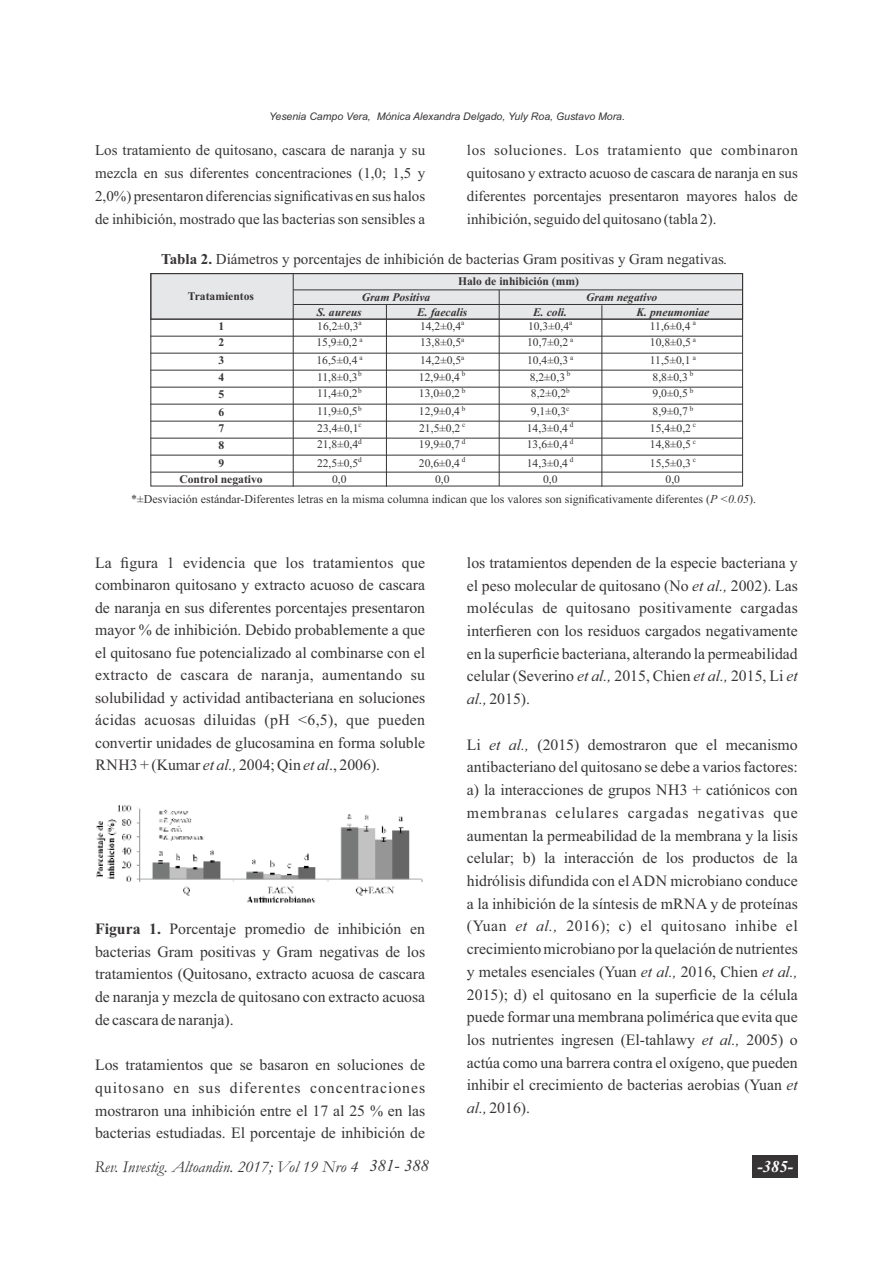
<style>
.page{position:relative;width:893px;height:1263px;background:#fff}
.page>*{position:absolute;margin:0;border:0;box-sizing:border-box;transform-origin:0 0}
.t1{font:italic 16.65px "Garamond";color:#373435}
.t2{font:italic 700 16.65px "Times New Roman";color:#fefefe}
.t3{font:15.75px/22.6px "Times New Roman";color:#373435;text-align:justify}
.t4{font:15px/23px "Times New Roman";color:#373435;text-align:justify}
.t5{font:12px "Times New Roman";color:#373435}
.t6{font:11.55px "Times New Roman";color:#373435}
.t7{font:italic 700 11.55px "Times New Roman";color:#373435}
.t8{font:700 11.55px "Times New Roman";color:#373435}
.t9{font:italic 10.5px "Arial";color:#373435}
.s1{font-weight:700}
.s2{font-style:italic}
.s3{font-family:"Times New Roman"}
</style>
<div class="page">
<div style="left:152px;top:275px;width:589px;height:44px;background:#e6e7e8"></div>
<hr style="left:293px;top:273px;width:1px;height:214px;background:#373435">
<hr style="left:386px;top:305px;width:1px;height:182px;background:#373435">
<hr style="left:499px;top:290px;width:1px;height:196px;background:#373435">
<hr style="left:601px;top:305px;width:1px;height:182px;background:#373435">
<hr style="left:150px;top:319px;width:593px;height:1px;background:#373435">
<hr style="left:150px;top:336px;width:593px;height:1px;background:#373435">
<hr style="left:150px;top:353px;width:593px;height:1px;background:#373435">
<hr style="left:150px;top:370px;width:593px;height:1px;background:#373435">
<hr style="left:150px;top:387px;width:593px;height:1px;background:#373435">
<hr style="left:150px;top:404px;width:593px;height:1px;background:#373435">
<hr style="left:150px;top:421px;width:593px;height:1px;background:#373435">
<hr style="left:150px;top:438px;width:593px;height:1px;background:#373435">
<hr style="left:150px;top:455px;width:593px;height:1px;background:#373435">
<hr style="left:150px;top:472px;width:593px;height:1px;background:#373435">
<hr style="left:293px;top:304px;width:450px;height:1px;background:#373435">
<hr style="left:293px;top:289px;width:450px;height:1px;background:#373435">
<div style="left:150px;top:273px;width:593px;height:213px;border:1px solid #373435"></div>
<img style="left:96px;top:805px;width:327px;height:98px">
<div style="left:753px;top:1155px;width:45px;height:23px;background:#373435"></div>
<p class="t9" style="left:269px;top:112px;width:357px">Yesenia Campo Vera, Mónica Alexandra Delgado, Yuly Roa, Gustavo Mora.</p>
<p class="t4" style="left:95px;top:140px;width:332px">Los tratamiento de quitosano, cascara de naranja y su mezcla en sus diferentes concentraciones (1,0; 1,5 y 2,0%) presentaron diferencias significativas en sus halos de inhibición, mostrado que las bacterias son sensibles a</p>
<p class="t4" style="left:161px;top:249px;width:568px"><span class="s1">Tabla 2.</span> Diámetros y porcentajes de inhibición de bacterias Gram positivas y Gram negativas<span class="s2">.</span></p>
<p class="t4" style="left:467px;top:140px;width:332px">los soluciones. Los tratamiento que combinaron quitosano y extracto acuoso de cascara de naranja en sus diferentes porcentajes presentaron mayores halos de inhibición, seguido del quitosano (tabla 2).</p>
<p class="t8" style="left:188px;top:292px;width:68px">Tratamientos</p>
<p class="t8" style="left:458px;top:277px;width:122px">Halo de inhibición (mm)</p>
<p class="t7" style="left:362px;top:294px;width:70px">Gram Positiva</p>
<p class="t7" style="left:586px;top:294px;width:73px">Gram negativo</p>
<p class="t7" style="left:317px;top:308px;width:47px">S. aureus</p>
<p class="t7" style="left:417px;top:308px;width:52px">E. faecalis</p>
<p class="t7" style="left:533px;top:308px;width:35px">E. coli.</p>
<p class="t7" style="left:637px;top:308px;width:74px">K. pneumoniae</p>
<p class="t8" style="left:218px;top:322px;width:7px">1</p>
<p class="t6" style="left:317px;top:322px;width:46px">16,2±0,3<sup>a</sup></p>
<p class="t6" style="left:420px;top:322px;width:46px">14,2±0,4<sup>a</sup></p>
<p class="t6" style="left:528px;top:322px;width:46px">10,3±0,4<sup>a</sup></p>
<p class="t6" style="left:650px;top:322px;width:48px">11,6±0,4 <sup>a</sup></p>
<p class="t8" style="left:218px;top:338px;width:7px">2</p>
<p class="t6" style="left:316px;top:338px;width:48px">15,9±0,2 <sup>a</sup></p>
<p class="t6" style="left:420px;top:338px;width:46px">13,8±0,5<sup>a</sup></p>
<p class="t6" style="left:527px;top:338px;width:48px">10,7±0,2 <sup>a</sup></p>
<p class="t6" style="left:650px;top:338px;width:48px">10,8±0,5 <sup>a</sup></p>
<p class="t8" style="left:218px;top:357px;width:7px">3</p>
<p class="t6" style="left:316px;top:356px;width:48px">16,5±0,4 <sup>a</sup></p>
<p class="t6" style="left:420px;top:356px;width:46px">14,2±0,5<sup>a</sup></p>
<p class="t6" style="left:527px;top:356px;width:48px">10,4±0,3 <sup>a</sup></p>
<p class="t6" style="left:650px;top:356px;width:48px">11,5±0,1 <sup>a</sup></p>
<p class="t8" style="left:218px;top:373px;width:7px">4</p>
<p class="t6" style="left:317px;top:373px;width:46px">11,8±0,3<sup>b</sup></p>
<p class="t6" style="left:419px;top:373px;width:48px">12,9±0,4 <sup>b</sup></p>
<p class="t6" style="left:530px;top:373px;width:42px">8,2±0,3 <sup>b</sup></p>
<p class="t6" style="left:652px;top:373px;width:42px">8,8±0,3 <sup>b</sup></p>
<p class="t8" style="left:218px;top:390px;width:7px">5</p>
<p class="t6" style="left:317px;top:389px;width:46px">11,4±0,2<sup>b</sup></p>
<p class="t6" style="left:419px;top:389px;width:48px">13,0±0,2 <sup>b</sup></p>
<p class="t6" style="left:531px;top:389px;width:41px">8,2±0,2<sup>b</sup></p>
<p class="t6" style="left:652px;top:389px;width:42px">9,0±0,5 <sup>b</sup></p>
<p class="t8" style="left:218px;top:408px;width:7px">6</p>
<p class="t6" style="left:317px;top:407px;width:46px">11,9±0,5<sup>b</sup></p>
<p class="t6" style="left:419px;top:407px;width:48px">12,9±0,4 <sup>b</sup></p>
<p class="t6" style="left:531px;top:407px;width:40px">9,1±0,3<sup>c</sup></p>
<p class="t6" style="left:652px;top:407px;width:42px">8,9±0,7 <sup>b</sup></p>
<p class="t8" style="left:218px;top:424px;width:7px">7</p>
<p class="t6" style="left:317px;top:424px;width:46px">23,4±0,1<sup>c</sup></p>
<p class="t6" style="left:419px;top:424px;width:48px">21,5±0,2 <sup>c</sup></p>
<p class="t6" style="left:527px;top:424px;width:48px">14,3±0,4 <sup>d</sup></p>
<p class="t6" style="left:650px;top:424px;width:48px">15,4±0,2 <sup>c</sup></p>
<p class="t8" style="left:218px;top:441px;width:7px">8</p>
<p class="t6" style="left:317px;top:440px;width:46px">21,8±0,4<sup>d</sup></p>
<p class="t6" style="left:419px;top:440px;width:48px">19,9±0,7 <sup>d</sup></p>
<p class="t6" style="left:527px;top:440px;width:48px">13,6±0,4 <sup>d</sup></p>
<p class="t6" style="left:650px;top:440px;width:48px">14,8±0,5 <sup>c</sup></p>
<p class="t8" style="left:218px;top:459px;width:7px">9</p>
<p class="t6" style="left:317px;top:459px;width:46px">22,5±0,5<sup>d</sup></p>
<p class="t6" style="left:419px;top:459px;width:48px">20,6±0,4 <sup>d</sup></p>
<p class="t6" style="left:527px;top:459px;width:48px">14,3±0,4 <sup>d</sup></p>
<p class="t6" style="left:650px;top:459px;width:48px">15,5±0,3 <sup>c</sup></p>
<p class="t8" style="left:179px;top:475px;width:85px">Control negativo</p>
<p class="t6" style="left:332px;top:475px;width:16px">0,0</p>
<p class="t6" style="left:435px;top:475px;width:16px">0,0</p>
<p class="t6" style="left:543px;top:475px;width:16px">0,0</p>
<p class="t6" style="left:666px;top:475px;width:16px">0,0</p>
<p class="t5" style="left:131px;top:495px;width:627px">*±Desviación estándar-Diferentes letras en la misma columna indican que los valores son significativamente diferentes (<span class="s2">P &lt;0.05</span>).</p>
<p class="t3" style="left:95px;top:553px;width:332px">La figura 1 evidencia que los tratamientos que combinaron quitosano y extracto acuoso de cascara de naranja en sus diferentes porcentajes presentaron mayor % de inhibición. Debido probablemente a que el quitosano fue potencializado al combinarse con el extracto de cascara de naranja, aumentando su solubilidad y actividad antibacteriana en soluciones ácidas acuosas diluidas (pH &lt;6,5), que pueden convertir unidades de glucosamina en forma soluble RNH3 + (Kumar <span class="s2">et al.,</span> 2004; Qin <span class="s2">et al</span>., 2006).</p>
<p class="t3" style="left:95px;top:919px;width:332px"><span class="s1">Figura 1.</span> Porcentaje promedio de inhibición en bacterias Gram positivas y Gram negativas de los tratamientos (Quitosano, extracto acuosa de cascara de naranja y mezcla de quitosano con extracto acuosa de cascara de naranja).</p>
<p class="t3" style="left:95px;top:1055px;width:332px">Los tratamientos que se basaron en soluciones de quitosano en sus diferentes concentraciones mostraron una inhibición entre el 17 al 25 % en las bacterias estudiadas. El porcentaje de inhibición de</p>
<p class="t3" style="left:467px;top:553px;width:332px">los tratamientos dependen de la especie bacteriana y el peso molecular de quitosano (No <span class="s2">et al.,</span> 2002). Las moléculas de quitosano positivamente cargadas interfieren con los residuos cargados negativamente en la superficie bacteriana, alterando la permeabilidad celular (Severino <span class="s2">et al.,</span> 2015, Chien <span class="s2">et al.,</span> 2015, Li <span class="s2">et al.,</span> 2015).</p>
<p class="t3" style="left:467px;top:734px;width:332px">Li <span class="s2">et al.,</span> (2015) demostraron que el mecanismo antibacteriano del quitosano se debe a varios factores: a) la interacciones de grupos NH3 + catiónicos con membranas celulares cargadas negativas que aumentan la permeabilidad de la membrana y la lisis celular; b) la interacción de los productos de la hidrólisis difundida con el ADN microbiano conduce a la inhibición de la síntesis de mRNA y de proteínas (Yuan <span class="s2">et al.,</span> 2016); c) el quitosano inhibe el crecimiento microbiano por la quelación de nutrientes y metales esenciales (Yuan <span class="s2">et al.,</span> 2016, Chien <span class="s2">et al., </span>2015); d) el quitosano en la superficie de la célula puede formar una membrana polimérica que evita que los nutrientes ingresen (El-tahlawy <span class="s2">et al.,</span> 2005) o actúa como una barrera contra el oxígeno, que pueden inhibir el crecimiento de bacterias aerobias (Yuan <span class="s2">et al.,</span> 2016).</p>
<p class="t1" style="left:95px;top:1161px;width:336px">Rev. Investig. Altoandin. 2017; Vol 19 Nro 4 <span class="s3">381- 388</span></p>
<p class="t2" style="left:757px;top:1160px;width:37px">-385-</p>
</div>
